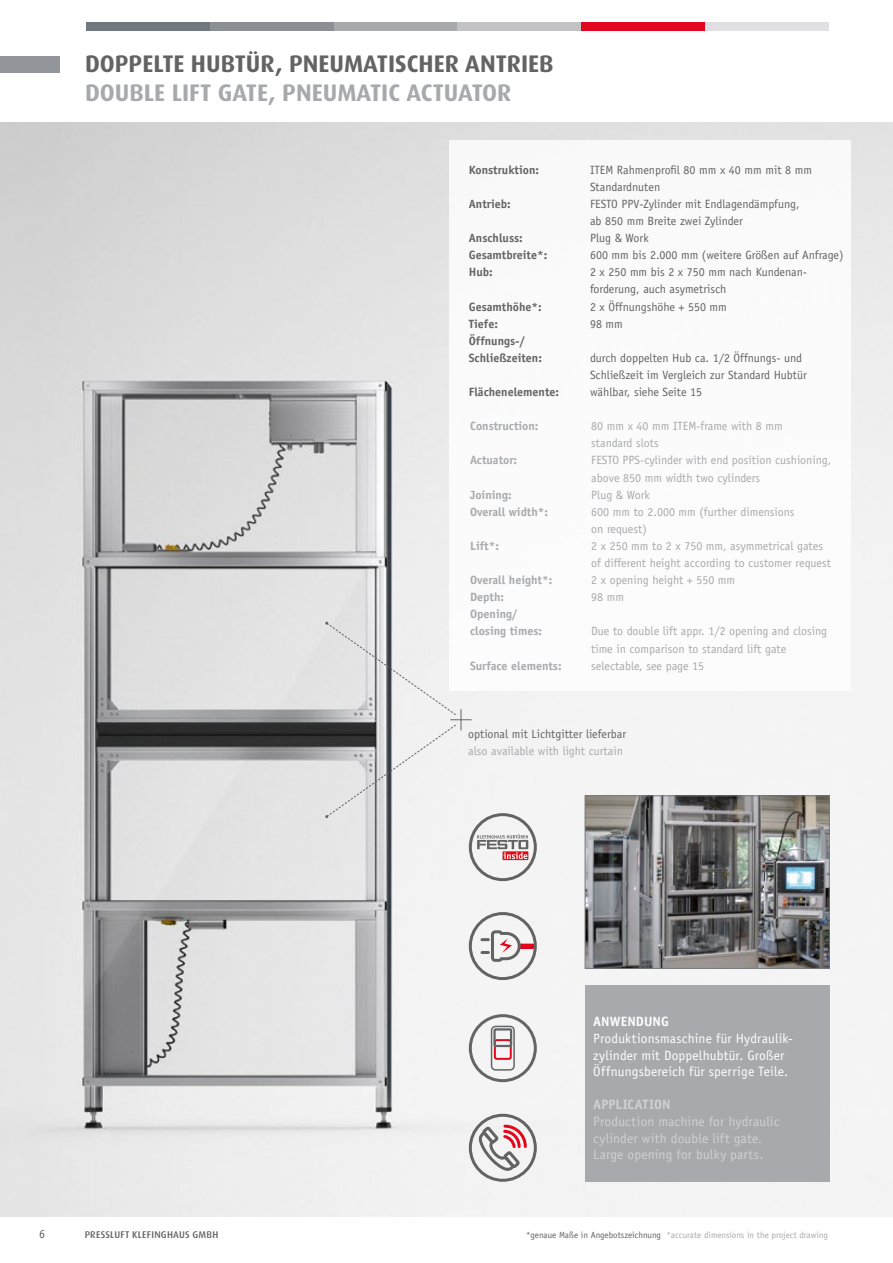
<style>
.page{position:relative;width:893px;height:1263px;background:#fff}
.page>*{position:absolute;margin:0;border:0;box-sizing:border-box;transform-origin:0 0}
.t1{font:700 24px "Dax";color:#646363}
.t2{font:700 24px "Dax";color:#a7a9ac}
.t3{font:13.5px/16.6px "Officina Sans Std";letter-spacing:.01em;color:#fff}
.t4{font:13.5px/16.6px "Officina Sans Std";letter-spacing:.01em;color:#d1d1d4}
.t5{font:700 13.5px "Officina Sans Std";letter-spacing:.01em;color:#d1d1d4}
.t6{font:700 13.5px "Officina Sans Std";letter-spacing:.005em;color:#fff}
.t7{font:12px/17.1px "Officina Sans Std";color:#a7a9ac}
.t8{font:12px/17.1px "Officina Sans Std";color:#646363}
.t9{font:700 12px/17.1px "Officina Sans Std";color:#a7a9ac}
.t10{font:700 12px/17.1px "Officina Sans Std";color:#646363}
.t11{font:500 9.75px "Dax";letter-spacing:.025em;color:#646363}
.t12{font:9px "Officina Sans Std";color:#a7a9ac}
.s1{color:#646363}
</style>
<div class="page">
<img style="left:0;top:122px;width:893px;height:1094px">
<div style="left:449px;top:140px;width:401px;height:551px;background:#fff"></div>
<img style="left:587px;top:797px;width:241px;height:170px">
<div style="left:585px;top:795px;width:245px;height:174px;border:1px solid #757a7e"></div>
<div style="left:585px;top:985px;width:245px;height:197px;background:#a7a9ac"></div>
<svg style="left:469px;top:1014px;width:68px;height:68px"></svg>
<div style="left:494px;top:1039px;width:18px;height:21px;border:2px solid #e3061b;border-radius:2px"></div>
<div style="left:493px;top:1028px;width:19px;height:19px;border:2px solid #646567"></div>
<div style="left:491px;top:1026px;width:24px;height:44px;border:2px solid #646567;border-radius:4px"></div>
<div style="left:521px;top:944px;width:12px;height:5px;background:#e3061b"></div>
<svg style="left:482px;top:929px;width:40px;height:34px"></svg>
<div style="left:469px;top:912px;width:68px;height:68px;border:3px solid #646363;border-radius:50%"></div>
<svg style="left:476px;top:1123px;width:52px;height:47px"></svg>
<div style="left:469px;top:1114px;width:68px;height:68px;border:3px solid #646363;border-radius:50%"></div>
<div style="left:469px;top:813px;width:68px;height:68px;border:3px solid #646363;border-radius:50%"></div>
<svg style="left:477px;top:834px;width:51px;height:26px"></svg>
<svg style="left:325px;top:622px;width:147px;height:196px"></svg>
<div style="left:0;top:56px;width:60px;height:16px;background:#92969a"></div>
<div style="left:86px;top:22px;width:124px;height:9px;background:#72797e"></div>
<div style="left:210px;top:22px;width:124px;height:9px;background:#8c9094"></div>
<div style="left:334px;top:22px;width:123px;height:9px;background:#a7a9ac"></div>
<div style="left:457px;top:22px;width:124px;height:9px;background:#c3c3c6"></div>
<div style="left:581px;top:22px;width:124px;height:9px;background:#e30621"></div>
<div style="left:705px;top:22px;width:124px;height:9px;background:#e0e0e2"></div>
<h1 class="t1" style="left:85px;top:51px;width:470px">DOPPELTE HUBTÜR, PNEUMATISCHER ANTRIEB</h1>
<h1 class="t2" style="left:85px;top:79px;width:428px">DOUBLE LIFT GATE, PNEUMATIC ACTUATOR</h1>
<p class="t10" style="left:469px;top:161px;width:72px">Konstruktion:</p>
<p class="t8" style="left:590px;top:161px;width:223px">ITEM Rahmenprofil 80 mm x 40 mm mit 8 mm<br>Standardnuten</p>
<p class="t10" style="left:469px;top:195px;width:43px">Antrieb:</p>
<p class="t8" style="left:590px;top:195px;width:211px">FESTO PPV-Zylinder mit Endlagendämpfung, ab 850 mm Breite zwei Zylinder</p>
<p class="t10" style="left:469px;top:229px;width:55px">Anschluss:</p>
<p class="t8" style="left:590px;top:230px;width:60px">Plug &amp; Work</p>
<p class="t10" style="left:469px;top:246px;width:80px">Gesamtbreite*:</p>
<p class="t8" style="left:590px;top:247px;width:255px">600 mm bis 2.000 mm (weitere Größen auf Anfrage)</p>
<p class="t10" style="left:469px;top:264px;width:25px">Hub:</p>
<p class="t8" style="left:590px;top:264px;width:219px">2 x 250 mm bis 2 x 750 mm nach Kundenan&shy;forderung, auch asymetrisch</p>
<p class="t10" style="left:469px;top:298px;width:74px">Gesamthöhe*:</p>
<p class="t8" style="left:590px;top:298px;width:138px">2 x Öffnungshöhe + 550 mm</p>
<p class="t10" style="left:469px;top:315px;width:31px">Tiefe:</p>
<p class="t8" style="left:590px;top:315px;width:34px">98 mm</p>
<p class="t10" style="left:469px;top:332px;width:75px">Öffnungs-/<br>Schließzeiten:</p>
<p class="t8" style="left:590px;top:349px;width:218px">durch doppelten Hub ca. 1/2 Öffnungs- und<br>Schließzeit im Vergleich zur Standard Hubtür</p>
<p class="t10" style="left:469px;top:383px;width:92px">Flächenelemente:</p>
<p class="t8" style="left:590px;top:383px;width:114px">wählbar, siehe Seite 15</p>
<p class="t9" style="left:470px;top:417px;width:70px">Construction:</p>
<p class="t7" style="left:591px;top:418px;width:193px">80 mm x 40 mm ITEM-frame with 8 mm standard slots</p>
<p class="t9" style="left:470px;top:452px;width:49px">Actuator:</p>
<p class="t7" style="left:591px;top:452px;width:242px">FESTO PPS-cylinder with end position cushioning, above 850 mm width two cylinders</p>
<p class="t9" style="left:470px;top:486px;width:43px">Joining:</p>
<p class="t7" style="left:591px;top:486px;width:60px">Plug &amp; Work</p>
<p class="t9" style="left:470px;top:503px;width:80px">Overall width*:</p>
<p class="t7" style="left:591px;top:503px;width:205px">600 mm to 2.000 mm (further dimensions on request)</p>
<p class="t9" style="left:470px;top:537px;width:30px">Lift*:</p>
<p class="t7" style="left:591px;top:537px;width:241px">2 x 250 mm to 2 x 750 mm, asymmetrical gates of different height according to customer request</p>
<p class="t9" style="left:470px;top:571px;width:84px">Overall height*:</p>
<p class="t7" style="left:591px;top:572px;width:146px">2 x opening height + 550 mm</p>
<p class="t9" style="left:470px;top:588px;width:35px">Depth:</p>
<p class="t7" style="left:591px;top:589px;width:34px">98 mm</p>
<p class="t9" style="left:470px;top:606px;width:73px">Opening/ closing times:</p>
<p class="t7" style="left:591px;top:623px;width:238px">Due to double lift appr. 1/2 opening and closing time in comparison to standard lift gate</p>
<p class="t9" style="left:470px;top:657px;width:93px">Surface elements:</p>
<p class="t7" style="left:591px;top:657px;width:114px">selectable, see page 15</p>
<p class="t8" style="left:468px;top:725px;width:160px">optional mit Lichtgitter lieferbar</p>
<p class="t7" style="left:468px;top:743px;width:156px">also available with light curtain</p>
<p class="t6" style="left:593px;top:1013px;width:77px">ANWENDUNG</p>
<p class="t3" style="left:593px;top:1030px;width:200px">Produktionsmaschine für Hydraulik&shy;zylinder mit Doppelhubtür. Großer<br>Öffnungsbereich für sperrige Teile.</p>
<p class="t5" style="left:593px;top:1096px;width:79px">APPLICATION</p>
<p class="t4" style="left:593px;top:1113px;width:188px">Production machine for hydraulic cylinder with double lift gate.<br>Large opening for bulky parts.</p>
<p class="t8" style="left:39px;top:1226px;width:7px">6</p>
<p class="t11" style="left:85px;top:1229px;width:135px">PRESSLUFT KLEFINGHAUS GMBH</p>
<p class="t12" style="left:526px;top:1229px;width:303px"><span class="s1">*genaue Maße in Angebotszeichnung</span> *accurate dimensions in the project drawing</p>
</div>
